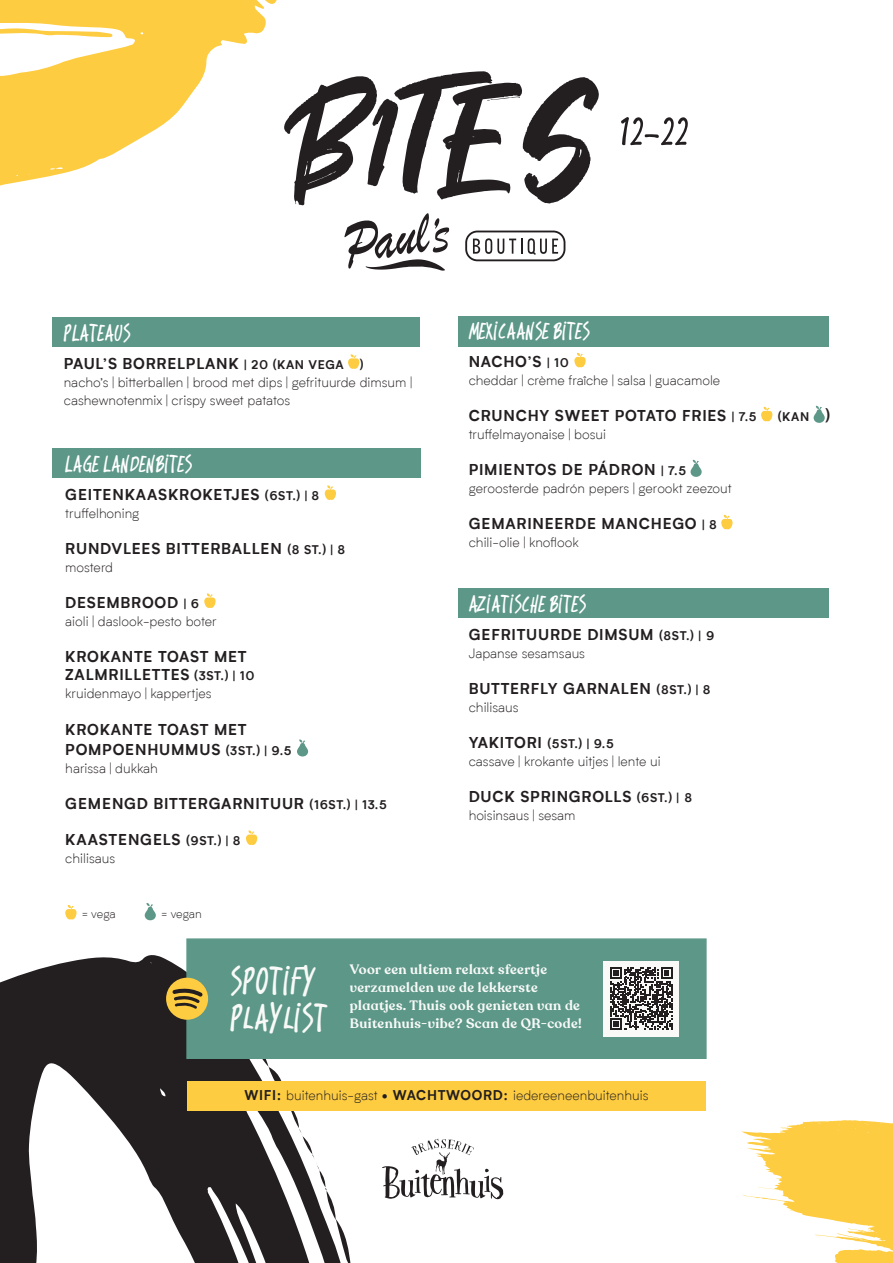
<style>
.page{position:relative;width:893px;height:1263px;background:#fff}
.page>*{position:absolute;margin:0;border:0;box-sizing:border-box;transform-origin:0 0}
.t1{font:175.5px "Maquire";color:#231f20}
.t2{font:51px "Moonk";color:#231f20}
.t3{font:47.25px "Moonk";color:#f9faf8}
.t4{font:30px "Moonk";color:#fff}
.t5{font:700 15px "Biotif";letter-spacing:.05em;color:#231f20}
.t6{font:300 13.5px/18px "Biotif";color:#231f20}
.t7{font:600 13.5px/18px "Recoleta Alt";letter-spacing:.03em;color:#f9faf8}
.t8{font:700 12px "Biotif";letter-spacing:.05em;color:#231f20}
.t9{font:300 12px "Biotif";letter-spacing:-.01em;color:#231f20}
.s1{font-size:12px}
.s2{font-size:15px}
.s3{font-weight:700}
</style>
<div class="page">
<div style="left:458px;top:588px;width:371px;height:30px;background:#5c9788"></div>
<div style="left:458px;top:316px;width:371px;height:30px;background:#5c9788"></div>
<div style="left:52px;top:448px;width:369px;height:30px;background:#5c9788"></div>
<div style="left:52px;top:317px;width:368px;height:29px;background:#5c9788"></div>
<svg style="left:0;top:914px;width:362px;height:349px;fill:#231f20"></svg>
<svg style="left:348px;top:354px;width:11px;height:15px"></svg>
<div style="left:187px;top:1081px;width:519px;height:29px;background:#fecc41"></div>
<svg style="left:382px;top:1139px;width:121px;height:60px"></svg>
<div style="left:186px;top:938px;width:521px;height:121px;background:#5c9788;border:2px solid #5c9788"></div>
<div style="left:603px;top:961px;width:76px;height:76px;background:#f9faf8"></div>
<svg style="left:610px;top:967px;width:63px;height:63px"></svg>
<svg style="left:0;top:0;width:277px;height:186px;fill:#fecc41"></svg>
<div style="left:166px;top:978px;width:42px;height:42px;background:#fecc41;border-radius:50%"></div>
<svg style="left:172px;top:988px;width:31px;height:21px"></svg>
<svg style="left:344px;top:213px;width:105px;height:58px"></svg>
<svg style="left:465px;top:231px;width:100px;height:30px"></svg>
<svg style="left:741px;top:1120px;width:152px;height:143px"></svg>
<svg style="left:65px;top:905px;width:12px;height:16px"></svg>
<svg style="left:145px;top:903px;width:11px;height:17px"></svg>
<svg style="left:325px;top:485px;width:11px;height:15px"></svg>
<svg style="left:204px;top:593px;width:12px;height:15px"></svg>
<svg style="left:297px;top:739px;width:11px;height:17px"></svg>
<svg style="left:246px;top:830px;width:11px;height:15px"></svg>
<svg style="left:574px;top:353px;width:12px;height:15px"></svg>
<svg style="left:761px;top:407px;width:11px;height:15px"></svg>
<svg style="left:691px;top:460px;width:11px;height:17px"></svg>
<svg style="left:721px;top:515px;width:11px;height:15px"></svg>
<p class="t1" style="left:291px;top:48px;width:305px;rotate:-1deg">BitES</p>
<p class="t2" style="left:621px;top:99px;width:69px">12-22</p>
<p class="t4" style="left:64px;top:314px;width:68px">PLATEAUS</p>
<p class="t5" style="left:64px;top:352px;width:281px">PAUL’S BORRELPLANK <span class="s1">| 20 (KAN VEGA</span></p>
<p class="t8" style="left:360px;top:355px;width:5px">)</p>
<p class="t6" style="left:64px;top:373px;width:350px">nacho’s | bitterballen | brood met dips | gefrituurde dimsum | cashewnotenmix | crispy sweet patatos</p>
<p class="t4" style="left:65px;top:445px;width:129px">LAGE LANDENBITES</p>
<p class="t5" style="left:65px;top:483px;width:256px">GEITENKAASKROKETJES <span class="s1">(6ST.) | 8</span></p>
<p class="t6" style="left:65px;top:504px;width:76px">truffelhoning</p>
<p class="t5" style="left:65px;top:537px;width:281px">RUNDVLEES BITTERBALLEN <span class="s1">(8 ST.) | 8</span></p>
<p class="t6" style="left:65px;top:558px;width:49px">mosterd</p>
<p class="t5" style="left:65px;top:591px;width:135px">DESEMBROOD <span class="s1">| 6</span></p>
<p class="t6" style="left:65px;top:612px;width:153px">aioli | daslook-pesto boter</p>
<p class="t5" style="left:65px;top:645px;width:183px">KROKANTE TOAST MET</p>
<p class="t5" style="left:65px;top:663px;width:191px">ZALMRILLETTES <span class="s1">(3ST.) | 10</span></p>
<p class="t6" style="left:65px;top:684px;width:148px">kruidenmayo | kappertjes</p>
<p class="t5" style="left:65px;top:719px;width:183px">KROKANTE TOAST MET</p>
<p class="t5" style="left:65px;top:738px;width:228px">POMPOENHUMMUS <span class="s1">(3ST.) | 9.5</span></p>
<p class="t6" style="left:65px;top:759px;width:94px">harissa | dukkah</p>
<p class="t5" style="left:65px;top:792px;width:323px">GEMENGD BITTERGARNITUUR <span class="s1">(16ST.) | 13.5</span></p>
<p class="t5" style="left:65px;top:828px;width:177px">KAASTENGELS <span class="s1">(9ST.) | 8</span></p>
<p class="t6" style="left:65px;top:849px;width:51px">chilisaus</p>
<p class="t9" style="left:82px;top:906px;width:35px">= vega</p>
<p class="t9" style="left:162px;top:906px;width:42px">= vegan</p>
<p class="t4" style="left:469px;top:312px;width:123px">MEXICAANSE BITES</p>
<p class="t5" style="left:469px;top:351px;width:102px">NACHO’S <span class="s1">| 10</span></p>
<p class="t6" style="left:469px;top:371px;width:253px">cheddar | crème fraîche | salsa | guacamole</p>
<p class="t5" style="left:469px;top:405px;width:289px">CRUNCHY SWEET POTATO FRIES <span class="s1">| 7.5</span></p>
<p class="t8" style="left:778px;top:408px;width:54px">(KAN <span class="s2">)</span></p>
<p class="t6" style="left:469px;top:425px;width:139px">truffelmayonaise | bosui</p>
<p class="t5" style="left:469px;top:459px;width:219px">PIMIENTOS DE PÁDRON <span class="s1">| 7.5</span></p>
<p class="t6" style="left:469px;top:479px;width:264px">geroosterde padrón pepers | gerookt zeezout</p>
<p class="t5" style="left:469px;top:513px;width:250px">GEMARINEERDE MANCHEGO <span class="s1">| 8</span></p>
<p class="t6" style="left:469px;top:533px;width:111px">chili-olie | knoflook</p>
<p class="t4" style="left:469px;top:585px;width:119px">AZIATISCHE BITES</p>
<p class="t5" style="left:469px;top:623px;width:247px">GEFRITUURDE DIMSUM <span class="s1">(8ST.) | 9</span></p>
<p class="t6" style="left:469px;top:643px;width:118px">Japanse sesamsaus</p>
<p class="t5" style="left:469px;top:677px;width:243px">BUTTERFLY GARNALEN <span class="s1">(8ST.) | 8</span></p>
<p class="t6" style="left:469px;top:697px;width:51px">chilisaus</p>
<p class="t8" style="left:469px;top:734px;width:147px"><span class="s2">YAKITORI</span> (5ST.) | 9.5</p>
<p class="t6" style="left:469px;top:751px;width:194px">cassave | krokante uitjes | lente ui</p>
<p class="t5" style="left:469px;top:785px;width:225px">DUCK SPRINGROLLS <span class="s1">(6ST.) | 8</span></p>
<p class="t6" style="left:469px;top:805px;width:108px">hoisinsaus | sesam</p>
<p class="t3" style="left:231px;top:951px;width:88px">SPOTIFY</p>
<p class="t3" style="left:231px;top:988px;width:99px">PLAYLIST</p>
<p class="t7" style="left:350px;top:961px;width:234px">Voor een ultiem relaxt sfeertje verzamelden we de lekkerste plaatjes. Thuis ook genieten van de<br>Buitenhuis-vibe? Scan de QR-code!</p>
<p class="t6" style="left:244px;top:1086px;width:406px"><span class="s3">WIFI:</span> buitenhuis-gast <span class="s3">• WACHTWOORD:</span> iedereeneenbuitenhuis</p>
</div>
